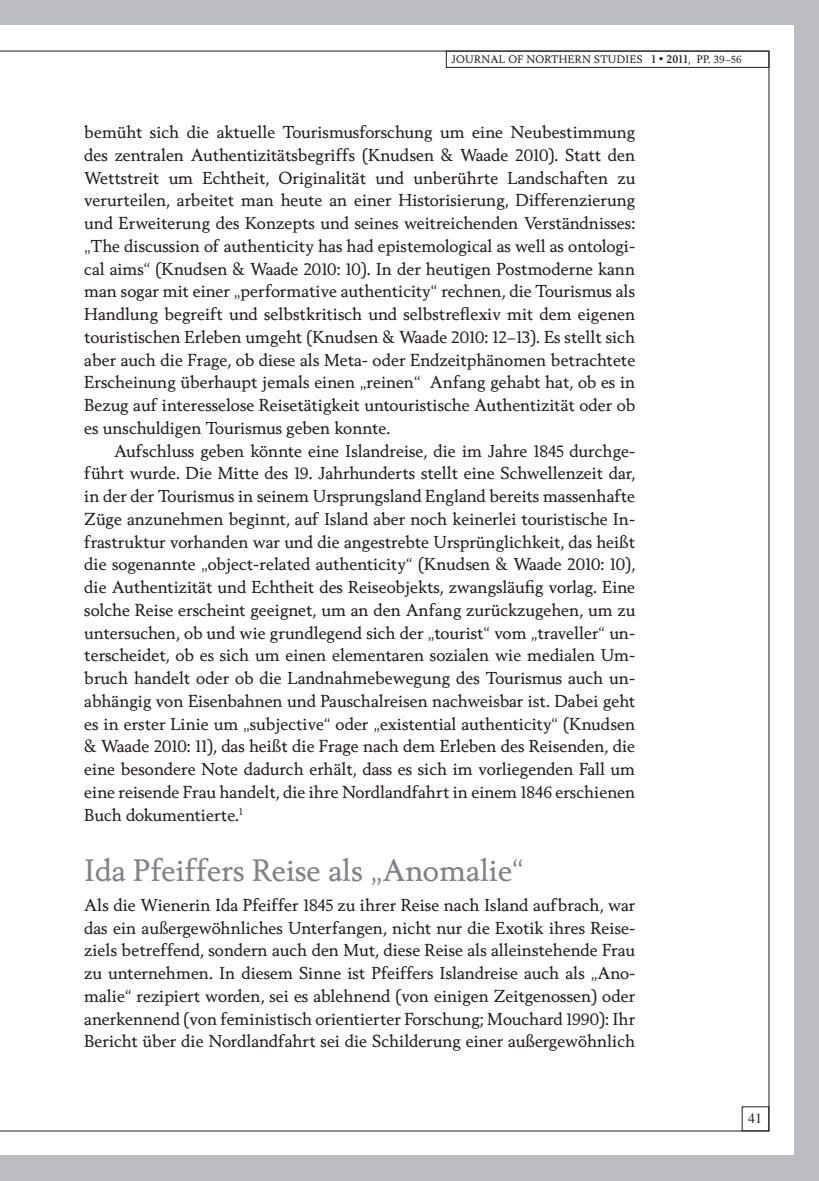
<style>
.page{position:relative;width:819px;height:1181px;background:#fff}
.page>*{position:absolute;margin:0;border:0;box-sizing:border-box;transform-origin:0 0}
.t1{font:29.75px "Berling Nova Text";color:#808285}
.t2{font:16.62px/22.8px "Berling Nova Text";color:#231f20;text-align:justify}
.t3{font:14px "Times";color:#231f20}
.t4{font:10.5px "Berling Nova Text";color:#231f20}
.s1{font-weight:700}
</style>
<div class="page">
<div style="left:794px;top:0;width:25px;height:1181px;background:#bcbdc0"></div>
<div style="left:0;top:0;width:819px;height:25px;background:#bcbdc0"></div>
<div style="left:0;top:1155px;width:819px;height:26px;background:#bcbdc0"></div>
<div style="left:446px;top:51px;width:323px;height:17px;border:1px solid #231f20"></div>
<p class="t4" style="left:451px;top:53px;width:9px">journal</p>
<p class="t4" style="left:508px;top:53px;width:27px">of northern</p>
<p class="t4" style="left:594px;top:53px;width:8px">studies</p>
<p class="t4" style="left:651px;top:53px;width:91px"><span class="s1">1</span> <sup>•</sup> <span class="s1">2011</span>, pp. 39–56</p>
<p class="t2" style="left:84px;top:120px;width:552px">bemüht sich die aktuelle Tourismusforschung um eine Neubestimmung des zentralen Authentizitätsbegriffs (Knudsen &amp; Waade 2010). Statt den Wettstreit um Echtheit, Originalität und unberührte Landschaften zu verurteilen, arbeitet man heute an einer Historisierung, Differenzierung und Erweiterung des Konzepts und seines weitreichenden Verständnisses: „The discussion of authenticity has had epistemological as well as ontologi&shy;cal aims“ (Knudsen &amp; Waade 2010: 10). In der heutigen Postmoderne kann man sogar mit einer „performative authenticity“ rechnen, die Tourismus als Handlung begreift und selbstkritisch und selbstreflexiv mit dem eigenen touristischen Erleben umgeht (Knudsen &amp; Waade 2010: 12–13). Es stellt sich aber auch die Frage, ob diese als Meta- oder Endzeitphänomen betrachtete Erscheinung überhaupt jemals einen „reinen“ Anfang gehabt hat, ob es in Bezug auf interesselose Reisetätigkeit untouristische Authentizität oder ob es unschuldigen Tourismus geben konnte.</p>
<p class="t2" style="left:84px;top:439px;width:552px;text-indent:30px">Aufschluss geben könnte eine Islandreise, die im Jahre 1845 durchge&shy;führt wurde. Die Mitte des 19. Jahrhunderts stellt eine Schwellenzeit dar, in der der Tourismus in seinem Ursprungsland England bereits massenhafte Züge anzunehmen beginnt, auf Island aber noch keinerlei touristische In&shy;frastruktur vorhanden war und die angestrebte Ursprünglichkeit, das heißt die sogenannte „object-related authenticity“ (Knudsen &amp; Waade 2010: 10), die Authentizität und Echtheit des Reiseobjekts, zwangsläufig vorlag. Eine solche Reise erscheint geeignet, um an den Anfang zurückzugehen, um zu untersuchen, ob und wie grundlegend sich der „tourist“ vom „traveller“ un&shy;terscheidet, ob es sich um einen elementaren sozialen wie medialen Um&shy;bruch handelt oder ob die Landnahmebewegung des Tourismus auch un&shy;abhängig von Eisenbahnen und Pauschalreisen nachweisbar ist. Dabei geht es in erster Linie um „subjective“ oder „existential authenticity“ (Knudsen &amp; Waade 2010: 11), das heißt die Frage nach dem Erleben des Reisenden, die eine besondere Note dadurch erhält, dass es sich im vorliegenden Fall um eine reisende Frau handelt, die ihre Nordlandfahrt in einem 1846 erschienen Buch dokumentierte.<sup>1</sup></p>
<h1 class="t1" style="left:84px;top:851px;width:441px">Ida Pfeiffers Reise als „Anomalie“</h1>
<p class="t2" style="left:84px;top:893px;width:552px">Als die Wienerin Ida Pfeiffer 1845 zu ihrer Reise nach Island aufbrach, war das ein außergewöhnliches Unterfangen, nicht nur die Exotik ihres Reise&shy;ziels betreffend, sondern auch den Mut, diese Reise als alleinstehende Frau zu unternehmen. In diesem Sinne ist Pfeiffers Islandreise auch als „Ano&shy;malie“ rezipiert worden, sei es ablehnend (von einigen Zeitgenossen) oder anerkennend (von feministisch orientierter Forschung; Mouchard 1990): Ihr Bericht über die Nordlandfahrt sei die Schilderung einer außergewöhnlich</p>
<p class="t3" style="left:748px;top:1105px;width:15px">41</p>
</div>
